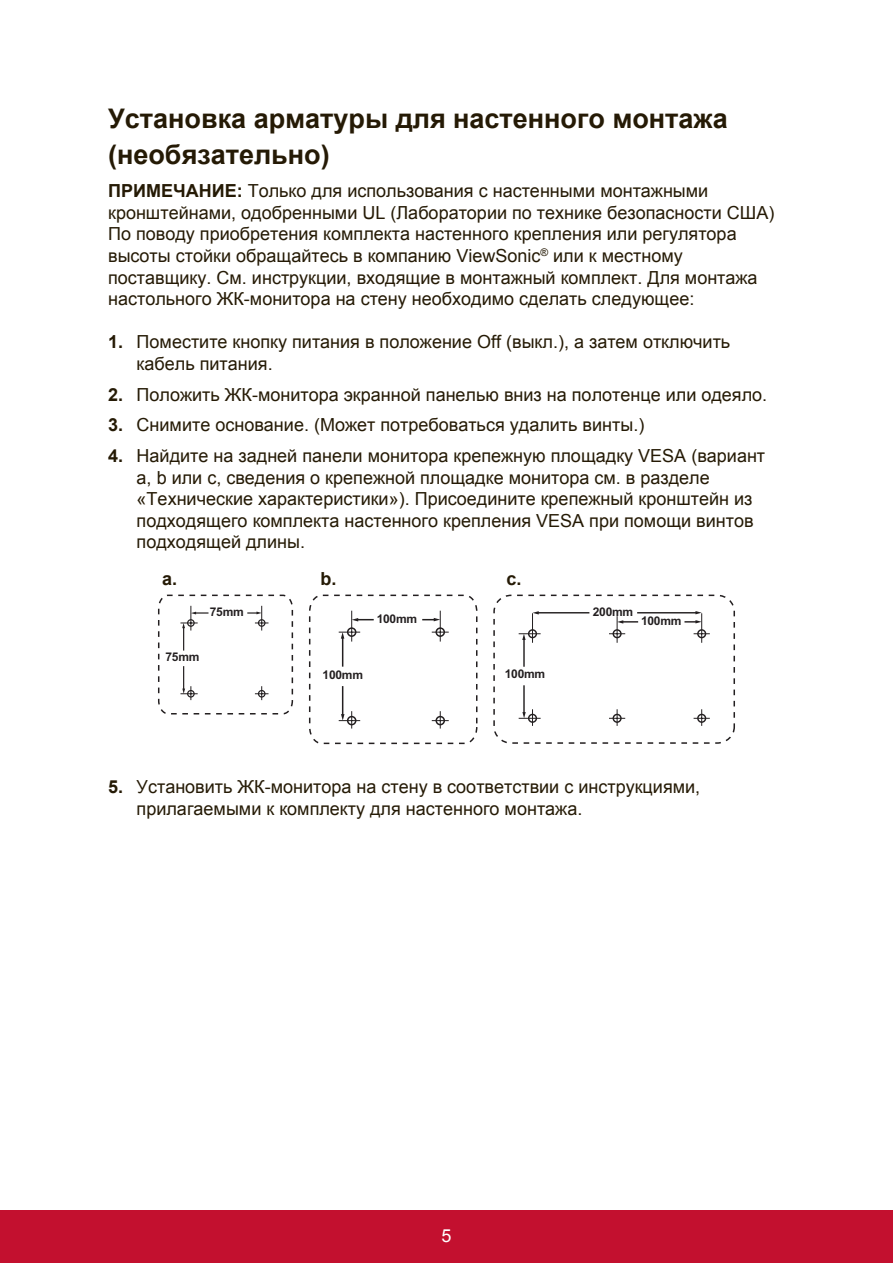
<style>
.page{position:relative;width:893px;height:1263px;background:#fff}
.page>*{position:absolute;margin:0;border:0;box-sizing:border-box;transform-origin:0 0}
.t1{font:700 27px/35.8px "Arial";color:#251a05}
.t2{font:18px/21.6px "Arial";color:#251a05}
.t3{font:700 18px "Arial";color:#251a05}
.t4{font:18px "Arial";color:#fff}
.t5{font:700 12px "Arial";letter-spacing:-.02em;color:#231f20}
.s1{font-weight:700}
</style>
<div class="page">
<div style="left:0;top:1210px;width:892px;height:53px;background:#c3102f"></div>
<svg style="left:158px;top:594px;width:136px;height:121px"></svg>
<svg style="left:308px;top:594px;width:170px;height:150px"></svg>
<hr style="left:532px;top:613px;width:1px;height:30px;background:#231f20">
<svg style="left:518px;top:629px;width:22px;height:97px"></svg>
<hr style="left:537px;top:612px;width:52px;height:1px;background:#231f20">
<svg style="left:532px;top:611px;width:6px;height:3px"></svg>
<svg style="left:609px;top:611px;width:100px;height:115px"></svg>
<div style="left:493px;top:594px;width:241px;height:150px;border:2px dashed #231f20;border-radius:17px"></div>
<h1 class="t1" style="left:108px;top:101px;width:620px">Установка арматуры для настенного монтажа (необязательно)</h1>
<p class="t2" style="left:108px;top:180px;width:667px"><span class="s1">ПРИМЕЧАНИЕ:</span> Только для использования с настенными монтажными кронштейнами, одобренными UL (Лаборатории по технике безопасности США)<br>По поводу приобретения комплекта настенного крепления или регулятора высоты стойки обращайтесь в компанию ViewSonic<sup>®</sup> или к местному поставщику. См. инструкции, входящие в монтажный комплект. Для монтажа настольного ЖК-монитора на стену необходимо сделать следующее:</p>
<p class="t2" style="left:136px;top:331px;width:595px;text-indent:-28px"><span class="s1">1.</span> Поместите кнопку питания в положение Off (выкл.), а затем отключить кабель питания.</p>
<p class="t2" style="left:108px;top:384px;width:660px"><span class="s1">2.</span> Положить ЖК-монитора экранной панелью вниз на полотенце или одеяло.</p>
<p class="t2" style="left:108px;top:414px;width:537px"><span class="s1">3.</span> Снимите основание. (Может потребоваться удалить винты.)</p>
<p class="t2" style="left:136px;top:445px;width:629px;text-indent:-28px"><span class="s1">4.</span> Найдите на задней панели монитора крепежную площадку VESA (вариант a, b или c, сведения о крепежной площадке монитора см. в разделе «Технические характеристики»). Присоедините крепежный кронштейн из подходящего комплекта настенного крепления VESA при помощи винтов подходящей длины.</p>
<p class="t3" style="left:162px;top:566px;width:17px">a.</p>
<p class="t3" style="left:320px;top:566px;width:18px">b.</p>
<p class="t3" style="left:506px;top:566px;width:17px">c.</p>
<p class="t5" style="left:210px;top:604px;width:35px">75mm</p>
<p class="t5" style="left:165px;top:649px;width:35px">75mm</p>
<p class="t5" style="left:376px;top:610px;width:42px">100mm</p>
<p class="t5" style="left:322px;top:667px;width:42px">100mm</p>
<p class="t5" style="left:504px;top:666px;width:42px">100mm</p>
<p class="t5" style="left:592px;top:603px;width:42px">200mm</p>
<p class="t5" style="left:640px;top:612px;width:42px">100mm</p>
<p class="t2" style="left:136px;top:776px;width:565px;text-indent:-28px"><span class="s1">5.</span> Установить ЖК-монитора на стену в соответствии с инструкциями, прилагаемыми к комплекту для настенного монтажа.</p>
<p class="t4" style="left:441px;top:1223px;width:12px">5</p>
</div>
